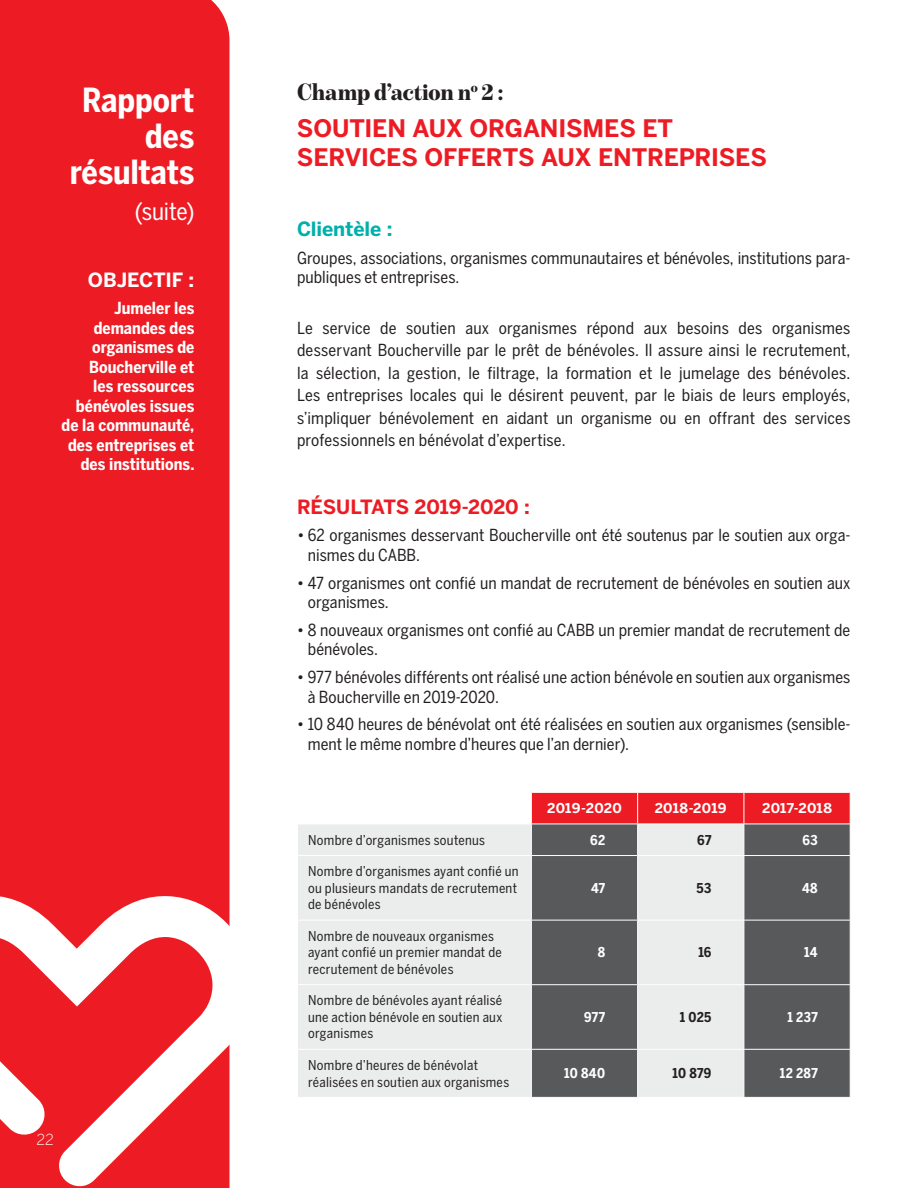
<style>
.page{position:relative;width:918px;height:1188px;background:#fff}
.page>*{position:absolute;margin:0;border:0;box-sizing:border-box;transform-origin:0 0}
.t1{font:700 condensed 33px/36px "Benton Sans";letter-spacing:-.005em;color:#fff;text-align:right}
.t2{font:700 24px/28.5px "Benton Sans";letter-spacing:-.01em;color:#ed1c24}
.t3{font:900 24px "Benton Mod Disp";letter-spacing:-.01em;color:#231f20}
.t4{font:condensed 24px "Benton Sans";letter-spacing:-.005em;color:#fff}
.t5{font:700 19.5px "Benton Sans";letter-spacing:-.005em;color:#ed1c24}
.t6{font:700 19.5px "Benton Sans";letter-spacing:-.005em;color:#00b0ab}
.t7{font:700 19.5px "Benton Sans";letter-spacing:-.005em;color:#fff}
.t8{font:condensed 16.5px/19.5px "Benton Sans";color:#231f20}
.t9{font:700 condensed 16.5px/19.5px "Benton Sans";color:#fff;text-align:right}
.t10{font:300 15px "Benton Sans";color:#fff}
.t11{font:condensed 13.5px/16.5px "Benton Sans";letter-spacing:.02em;color:#231f20;text-align:justify}
.t12{font:700 condensed 13.5px "Benton Sans";letter-spacing:.025em;color:#fff}
.t13{font:700 13.5px "Benton Sans";letter-spacing:.02em;color:#fff}
.t14{font:700 condensed 13.5px "Benton Sans";letter-spacing:.025em;color:#231f20}
</style>
<div class="page">
<div style="left:0;top:0;width:230px;height:895px;background:#ed1c24"></div>
<svg style="left:0;top:895px;width:230px;height:293px;fill:#ed1c24"></svg>
<div style="left:532px;top:793px;width:318px;height:31px;background:#ed1c24"></div>
<div style="left:298px;top:825px;width:233px;height:272px;background:#ebecec"></div>
<svg style="left:532px;top:825px;width:318px;height:272px;background:#898a8c"></svg>
<hr style="left:637px;top:793px;width:1px;height:31px;background:#fff">
<hr style="left:744px;top:793px;width:1px;height:31px;background:#fff">
<hr style="left:637px;top:824px;width:1px;height:31px;background:#fff">
<hr style="left:744px;top:824px;width:1px;height:31px;background:#fff">
<hr style="left:297px;top:855px;width:234px;height:1px;background:#fff">
<hr style="left:531px;top:855px;width:107px;height:1px;background:#fff">
<hr style="left:638px;top:855px;width:106px;height:1px;background:#fff">
<hr style="left:637px;top:856px;width:1px;height:64px;background:#fff">
<hr style="left:744px;top:855px;width:107px;height:1px;background:#fff">
<hr style="left:744px;top:856px;width:1px;height:64px;background:#fff">
<hr style="left:297px;top:920px;width:234px;height:1px;background:#fff">
<hr style="left:531px;top:920px;width:107px;height:1px;background:#fff">
<hr style="left:638px;top:920px;width:106px;height:1px;background:#fff">
<hr style="left:637px;top:920px;width:1px;height:64px;background:#fff">
<hr style="left:744px;top:920px;width:107px;height:1px;background:#fff">
<hr style="left:744px;top:920px;width:1px;height:64px;background:#fff">
<hr style="left:297px;top:984px;width:234px;height:1px;background:#fff">
<hr style="left:531px;top:984px;width:107px;height:1px;background:#fff">
<hr style="left:638px;top:984px;width:106px;height:1px;background:#fff">
<hr style="left:637px;top:985px;width:1px;height:64px;background:#fff">
<hr style="left:744px;top:984px;width:107px;height:1px;background:#fff">
<hr style="left:744px;top:985px;width:1px;height:64px;background:#fff">
<hr style="left:297px;top:1049px;width:234px;height:1px;background:#fff">
<hr style="left:531px;top:1049px;width:107px;height:1px;background:#fff">
<hr style="left:638px;top:1049px;width:106px;height:1px;background:#fff">
<hr style="left:637px;top:1050px;width:1px;height:47px;background:#fff">
<hr style="left:744px;top:1049px;width:107px;height:1px;background:#fff">
<hr style="left:744px;top:1050px;width:1px;height:47px;background:#fff">
<h1 class="t1" style="left:70px;top:82px;width:126px">Rapport des résultats</h1>
<h2 class="t4" style="left:135px;top:198px;width:61px">(suite)</h2>
<p class="t7" style="left:88px;top:268px;width:108px">OBJECTIF :</p>
<p class="t9" style="left:62px;top:298px;width:134px">Jumeler les demandes des organismes de<br>Boucherville et<br>les ressources bénévoles issues de la communauté, des entreprises et des institutions.</p>
<p class="t10" style="left:36px;top:1131px;width:19px">22</p>
<h2 class="t3" style="left:297px;top:78px;width:208px">Champ d’action n<sup>o</sup> 2 :</h2>
<h2 class="t2" style="left:297px;top:114px;width:471px">SOUTIEN AUX ORGANISMES ET<br>SERVICES OFFERTS AUX ENTREPRISES</h2>
<p class="t6" style="left:297px;top:217px;width:97px">Clientèle :</p>
<p class="t8" style="left:297px;top:248px;width:555px">Groupes, associations, organismes communautaires et bénévoles, institutions para&shy;publiques et entreprises.</p>
<p class="t8" style="left:297px;top:316px;width:555px;line-height:22.5px;text-align:justify">Le service de soutien aux organismes répond aux besoins des organismes desservant Boucherville par le prêt de bénévoles. Il assure ainsi le recrutement, la sélection, la gestion, le filtrage, la formation et le jumelage des bénévoles.<br>Les entreprises locales qui le désirent peuvent, par le biais de leurs employés, s’impliquer bénévolement en aidant un organisme ou en offrant des services professionnels en bénévolat d’expertise.</p>
<p class="t5" style="left:297px;top:495px;width:234px">RÉSULTATS 2019-2020 :</p>
<p class="t8" style="left:308px;top:526px;width:544px;text-indent:-11px">• 62 organismes desservant Boucherville ont été soutenus par le soutien aux orga&shy;nismes du CABB.</p>
<p class="t8" style="left:308px;top:573px;width:544px;text-indent:-11px">• 47 organismes ont confié un mandat de recrutement de bénévoles en soutien aux organismes.</p>
<p class="t8" style="left:308px;top:620px;width:544px;text-indent:-11px">• 8 nouveaux organismes ont confié au CABB un premier mandat de recrutement de bénévoles.</p>
<p class="t8" style="left:308px;top:667px;width:544px;text-indent:-11px">• 977 bénévoles différents ont réalisé une action bénévole en soutien aux organismes à Boucherville en 2019-2020.</p>
<p class="t8" style="left:308px;top:715px;width:544px;text-indent:-11px">• 10 840 heures de bénévolat ont été réalisées en soutien aux organismes (sensible&shy;ment le même nombre d’heures que l’an dernier).</p>
<p class="t13" style="left:547px;top:800px;width:76px">2019-2020</p>
<p class="t13" style="left:655px;top:800px;width:74px">2018-2019</p>
<p class="t13" style="left:762px;top:800px;width:71px">2017-2018</p>
<p class="t11" style="left:308px;top:831px;width:178px">Nombre d’organismes soutenus</p>
<p class="t12" style="left:590px;top:832px;width:16px">62</p>
<p class="t14" style="left:697px;top:832px;width:16px">67</p>
<p class="t12" style="left:802px;top:832px;width:17px">63</p>
<p class="t11" style="left:308px;top:863px;width:212px">Nombre d’organismes ayant confié un ou plusieurs mandats de recrutement de bénévoles</p>
<p class="t12" style="left:591px;top:880px;width:16px">47</p>
<p class="t14" style="left:697px;top:880px;width:16px">53</p>
<p class="t12" style="left:802px;top:880px;width:17px">48</p>
<p class="t11" style="left:308px;top:928px;width:195px;text-align:left">Nombre de nouveaux organismes ayant confié un premier mandat de recrutement de bénévoles</p>
<p class="t11" style="left:308px;top:992px;width:196px">Nombre de bénévoles ayant réalisé une action bénévole en soutien aux organismes</p>
<p class="t12" style="left:598px;top:945px;width:9px">8</p>
<p class="t14" style="left:698px;top:945px;width:15px">16</p>
<p class="t12" style="left:804px;top:945px;width:15px">14</p>
<p class="t12" style="left:584px;top:1009px;width:22px">977</p>
<p class="t14" style="left:680px;top:1009px;width:33px">1 025</p>
<p class="t12" style="left:787px;top:1009px;width:32px">1 237</p>
<p class="t11" style="left:308px;top:1057px;width:203px">Nombre d’heures de bénévolat réalisées en soutien aux organismes</p>
<p class="t12" style="left:564px;top:1065px;width:43px">10 840</p>
<p class="t14" style="left:673px;top:1065px;width:40px">10 879</p>
<p class="t12" style="left:780px;top:1065px;width:39px">12 287</p>
</div>
